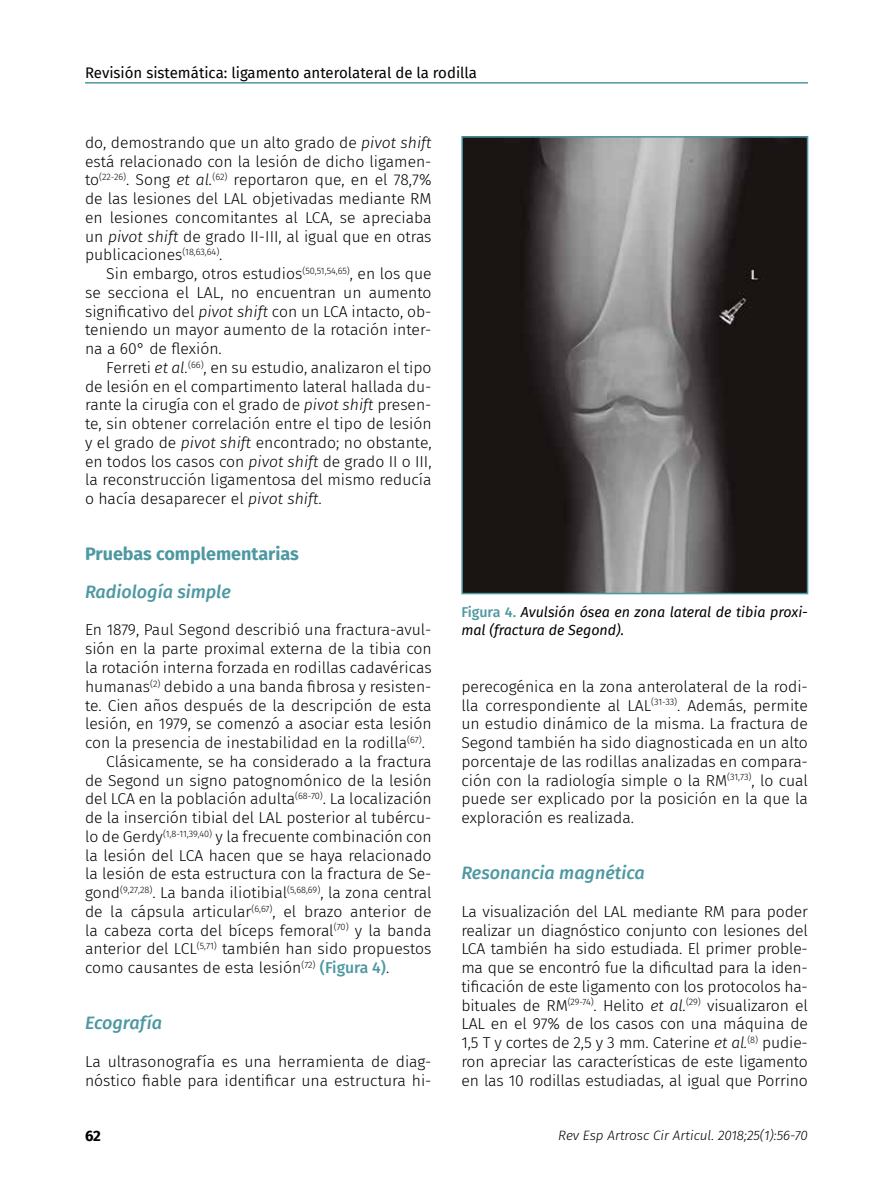
<style>
.page{position:relative;width:893px;height:1191px;background:#fff}
.page>*{position:absolute;margin:0;border:0;box-sizing:border-box;transform-origin:0 0}
.t1{font:italic 500 18px "Fira Sans";color:#4e98a2}
.t2{font:700 18px "Fira Sans";color:#4e98a2}
.t3{font:300 15.75px/18.8px "Fira Sans";color:#000;text-align:justify}
.t4{font:15px "Fira Sans";color:#000}
.t5{font:700 15px "Fira Sans";color:#000}
.t6{font:italic 14.25px/18.8px "Fira Sans";color:#000}
.t7{font:italic 300 13.5px "Fira Sans";color:#000}
.s1{font-style:italic}
.s2{font-weight:500;color:#4e98a2}
.s3{font-weight:500;font-style:normal;color:#4e98a2}
</style>
<div class="page">
<hr style="left:85px;top:82px;width:723px;height:2px;background:#4e98a2">
<img style="left:464px;top:139px;width:341px;height:452px">
<div style="left:461px;top:136px;width:347px;height:458px;border:2px solid #4e98a2"></div>
<p class="t4" style="left:85px;top:61px;width:394px">Revisión sistemática: ligamento anterolateral de la rodilla</p>
<p class="t3" style="left:85px;top:133px;width:348px">do, demostrando que un alto grado de <span class="s1">pivot shift </span>está relacionado con la lesión de dicho ligamen&shy;to<sup>(22-26)</sup>. Song <span class="s1">et al.</span><sup>(62)</sup> reportaron que, en el 78,7% de las lesiones del LAL objetivadas mediante RM en lesiones concomitantes al LCA, se apreciaba un <span class="s1">pivot shift</span> de grado II-III, al igual que en otras publicaciones<sup>(18,63,64)</sup>.</p>
<p class="t3" style="left:85px;top:264px;width:348px;text-indent:21px">Sin embargo, otros estudios<sup>(50,51,54,65)</sup>, en los que se secciona el LAL, no encuentran un aumento significativo del <span class="s1">pivot shift</span> con un LCA intacto, ob&shy;teniendo un mayor aumento de la rotación inter&shy;na a 60° de flexión.</p>
<p class="t3" style="left:85px;top:358px;width:348px;text-indent:21px">Ferreti <span class="s1">et al.</span><sup>(66)</sup>, en su estudio, analizaron el tipo de lesión en el compartimento lateral hallada du&shy;rante la cirugía con el grado de <span class="s1">pivot shift</span> presen&shy;te, sin obtener correlación entre el tipo de lesión y el grado de <span class="s1">pivot shift</span> encontrado; no obstante, en todos los casos con <span class="s1">pivot shift</span> de grado II o III, la reconstrucción ligamentosa del mismo reducía o hacía desaparecer el <span class="s1">pivot shift</span>.</p>
<p class="t2" style="left:85px;top:539px;width:215px">Pruebas complementarias</p>
<p class="t1" style="left:85px;top:577px;width:147px">Radiología simple</p>
<p class="t3" style="left:85px;top:620px;width:348px">En 1879, Paul Segond describió una fractura-avul-</p>
<p class="t3" style="left:85px;top:639px;width:348px">sión en la parte proximal externa de la tibia con</p>
<p class="t3" style="left:85px;top:658px;width:348px">la rotación interna forzada en rodillas cadavéricas</p>
<p class="t3" style="left:85px;top:677px;width:348px">humanas<sup>(2)</sup> debido a una banda fibrosa y resisten-</p>
<p class="t3" style="left:85px;top:695px;width:348px">te. Cien años después de la descripción de esta</p>
<p class="t3" style="left:85px;top:714px;width:348px">lesión, en 1979, se comenzó a asociar esta lesión</p>
<p class="t3" style="left:85px;top:733px;width:341px">con la presencia de inestabilidad en la rodilla<sup>(67)</sup>.</p>
<p class="t3" style="left:106px;top:752px;width:327px">Clásicamente, se ha considerado a la fractura</p>
<p class="t3" style="left:85px;top:770px;width:348px">de Segond un signo patognomónico de la lesión</p>
<p class="t3" style="left:85px;top:789px;width:348px">del LCA en la población adulta<sup>(68-70)</sup>. La localización</p>
<p class="t3" style="left:85px;top:808px;width:348px">de la inserción tibial del LAL posterior al tubércu-</p>
<p class="t3" style="left:85px;top:827px;width:348px">lo de Gerdy<sup>(1,8-11,39,40)</sup> y la frecuente combinación con</p>
<p class="t3" style="left:85px;top:845px;width:348px">la lesión del LCA hacen que se haya relacionado</p>
<p class="t3" style="left:85px;top:864px;width:348px">la lesión de esta estructura con la fractura de Se-</p>
<p class="t3" style="left:85px;top:883px;width:348px">gond<sup>(9,27,28)</sup>. La banda iliotibial<sup>(5,68,69)</sup>, la zona central</p>
<p class="t3" style="left:85px;top:902px;width:348px">de la cápsula articular<sup>(6,67)</sup>, el brazo anterior de</p>
<p class="t3" style="left:85px;top:920px;width:348px">la cabeza corta del bíceps femoral<sup>(70)</sup> y la banda</p>
<p class="t3" style="left:85px;top:939px;width:348px">anterior del LCL<sup>(5,71)</sup> también han sido propuestos</p>
<p class="t3" style="left:85px;top:958px;width:306px">como causantes de esta lesión<sup>(72)</sup> <span class="s2">(Figura 4)</span>.</p>
<p class="t1" style="left:85px;top:1008px;width:79px">Ecografía</p>
<p class="t3" style="left:85px;top:1052px;width:348px">La ultrasonografía es una herramienta de diag&shy;nóstico fiable para identificar una estructura hi-</p>
<p class="t5" style="left:85px;top:1123px;width:18px">62</p>
<p class="t6" style="left:461px;top:602px;width:348px"><span class="s3">Figura 4.</span> Avulsión ósea en zona lateral de tibia proxi&shy;mal (fractura de Segond).</p>
<p class="t3" style="left:461px;top:677px;width:348px">perecogénica en la zona anterolateral de la rodi&shy;lla correspondiente al LAL<sup>(31-33)</sup>. Además, permite un estudio dinámico de la misma. La fractura de Segond también ha sido diagnosticada en un alto porcentaje de las rodillas analizadas en compara&shy;ción con la radiología simple o la RM<sup>(31,73)</sup>, lo cual puede ser explicado por la posición en la que la exploración es realizada.</p>
<p class="t1" style="left:461px;top:858px;width:185px">Resonancia magnética</p>
<p class="t3" style="left:461px;top:902px;width:348px">La visualización del LAL mediante RM para poder realizar un diagnóstico conjunto con lesiones del LCA también ha sido estudiada. El primer proble&shy;ma que se encontró fue la dificultad para la iden&shy;tificación de este ligamento con los protocolos ha&shy;bituales de RM<sup>(29-74)</sup>. Helito <span class="s1">et al.</span><sup>(29)</sup> visualizaron el LAL en el 97% de los casos con una máquina de 1,5 T y cortes de 2,5 y 3 mm. Caterine <span class="s1">et al.</span><sup>(8)</sup> pudie&shy;ron apreciar las características de este ligamento en las 10 rodillas estudiadas, al igual que Porrino</p>
<p class="t7" style="left:558px;top:1125px;width:251px">Rev Esp Artrosc Cir Articul. 2018;25(1):56-70</p>
</div>
